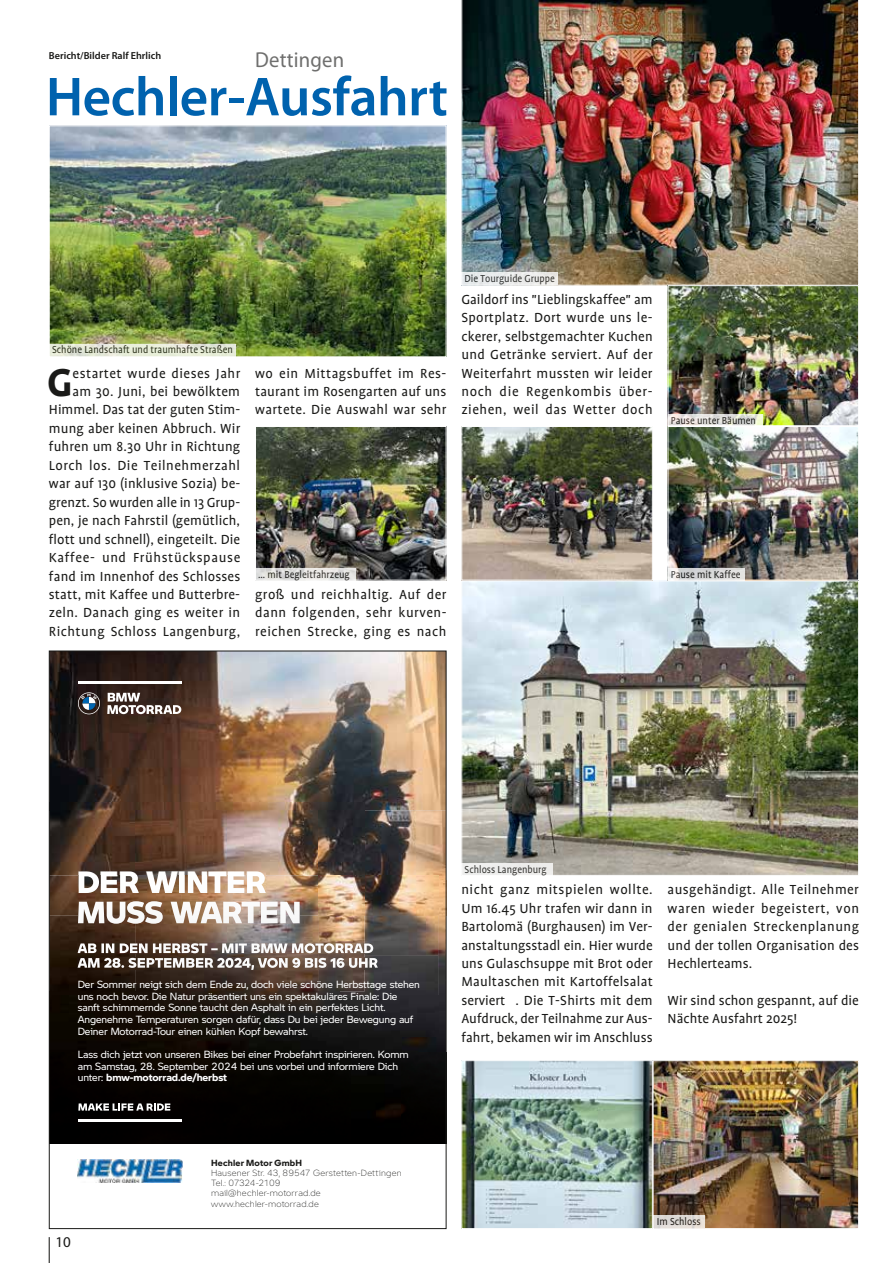
<style>
.page{position:relative;width:893px;height:1263px;background:#fff}
.page>*{position:absolute;margin:0;border:0;box-sizing:border-box;transform-origin:0 0}
.t1{font:600 55.35px "Myriad Pro";letter-spacing:-.01em;color:#0062ae}
.t2{font:700 44.4px "Profile";color:#1a1a18;scale:.96 1}
.t3{font:800 30.3px "BMW Motorrad";letter-spacing:-.015em;color:#fff}
.t4{font:21.75px "Myriad Pro";letter-spacing:.01em;color:#6f6f6e;scale:.95 1}
.t5{font:15px/18.5px "Profile";letter-spacing:.01em;color:#1a1a18;text-align:justify}
.t6{font:15px "Myriad Pro";color:#1a1a18}
.t7{font:11.55px "Profile";color:#1a1a18;scale:.92 1}
.t8{font:10.2px/11.7px "BMW Motorrad";letter-spacing:-.01em;color:#fff}
.t9{font:600 10.2px "Myriad Pro";color:#1a1a18}
.t10{font:300 8.7px/10.2px "BMW Motorrad";letter-spacing:.02em;color:#1a1a18}
.t11{font:700 8.7px "BMW Motorrad";letter-spacing:.02em;color:#1a1a18}
.s1{font-weight:700}
</style>
<div class="page">
<svg style="left:49px;top:1237px;width:1px;height:26px"></svg>
<img style="left:51px;top:127px;width:393px;height:228px">
<div style="left:49px;top:125px;width:397px;height:232px;border:1px solid #fff"></div>
<img style="left:463px;top:1062px;width:394px;height:165px">
<div style="left:653px;top:1060px;width:206px;height:169px;border:1px solid #fff"></div>
<img style="left:461px;top:0;width:398px;height:286px">
<img style="left:463px;top:582px;width:394px;height:292px">
<div style="left:461px;top:580px;width:398px;height:296px;border:1px solid #fff"></div>
<img style="left:670px;top:287px;width:187px;height:291px">
<div style="left:668px;top:285px;width:191px;height:141px;border:1px solid #fff"></div>
<div style="left:668px;top:426px;width:191px;height:154px;border:1px solid #fff"></div>
<img style="left:463px;top:428px;width:188px;height:150px">
<div style="left:461px;top:426px;width:192px;height:154px;border:1px solid #fff"></div>
<img style="left:257px;top:428px;width:187px;height:150px">
<div style="left:255px;top:426px;width:191px;height:154px;border:1px solid #fff"></div>
<div style="left:49px;top:344px;width:187px;height:12px;background:#e7edd9"></div>
<svg style="left:654px;top:1227px;width:51px;height:1px"></svg>
<div style="left:654px;top:1215px;width:51px;height:12px;background:#ddd8d5"></div>
<div style="left:461px;top:272px;width:97px;height:13px;background:#eaebeb"></div>
<div style="left:461px;top:863px;width:92px;height:13px;background:#fff"></div>
<div style="left:461px;top:863px;width:92px;height:12px;background:#eeedec"></div>
<svg style="left:668px;top:568px;width:77px;height:12px"></svg>
<svg style="left:255px;top:568px;width:101px;height:12px"></svg>
<svg style="left:668px;top:414px;width:94px;height:1px"></svg>
<svg style="left:668px;top:415px;width:94px;height:12px"></svg>
<div style="left:461px;top:1060px;width:192px;height:169px;border:1px solid #fff"></div>
<img style="left:77px;top:1159px;width:105px;height:24px">
<img style="left:51px;top:653px;width:393px;height:157px">
<img style="left:365px;top:810px;width:79px;height:70px">
<img style="left:438px;top:880px;width:6px;height:36px">
<img style="left:51px;top:802px;width:314px;height:8px">
<img style="left:51px;top:810px;width:84px;height:65px">
<img style="left:135px;top:810px;width:92px;height:61px">
<img style="left:227px;top:810px;width:138px;height:65px">
<img style="left:79px;top:871px;width:187px;height:4px">
<img style="left:365px;top:875px;width:73px;height:81px">
<img style="left:51px;top:875px;width:314px;height:41px">
<img style="left:79px;top:875px;width:187px;height:18px">
<img style="left:78px;top:901px;width:222px;height:15px">
<img style="left:51px;top:1143px;width:393px;height:1px">
<img style="left:402px;top:916px;width:42px;height:227px">
<img style="left:51px;top:1036px;width:351px;height:107px">
<img style="left:51px;top:991px;width:288px;height:5px">
<img style="left:339px;top:956px;width:99px;height:40px">
<img style="left:51px;top:996px;width:387px;height:40px">
<img style="left:51px;top:916px;width:84px;height:75px">
<img style="left:135px;top:924px;width:92px;height:67px">
<img style="left:227px;top:916px;width:138px;height:75px">
<img style="left:78px;top:916px;width:222px;height:8px">
<img style="left:78px;top:943px;width:287px;height:10px">
<svg style="left:365px;top:943px;width:13px;height:27px"></svg>
<img style="left:78px;top:958px;width:287px;height:12px">
<hr style="left:78px;top:681px;width:103px;height:2px;background:#fff">
<svg style="left:107px;top:693px;width:74px;height:21px"></svg>
<svg style="left:78px;top:692px;width:22px;height:22px"></svg>
<hr style="left:78px;top:1119px;width:103px;height:2px;background:#fff">
<svg style="left:78px;top:1103px;width:92px;height:7px"></svg>
<p class="t9" style="left:49px;top:50px;width:114px">Bericht/Bilder Ralf Ehrlich</p>
<h3 class="t4" style="left:255px;top:48px;width:95px">Dettingen</h3>
<h1 class="t1" style="left:46px;top:66px;width:404px">Hechler-Ausfahrt</h1>
<p class="t7" style="left:465px;top:273px;width:99px">Die Tourguide Gruppe</p>
<p class="t5" style="left:461px;top:290px;width:193px">Gaildorf ins "Lieblingskaffee" am Sportplatz. Dort wurde uns le&shy;ckerer, selbstgemachter Kuchen und Getränke serviert. Auf der Weiterfahrt mussten wir leider noch die Regenkombis über&shy;ziehen, weil das Wetter doch</p>
<p class="t7" style="left:52px;top:344px;width:198px">Schöne Landschaft und traumhafte Straßen</p>
<p class="t5" style="left:49px;top:364px;width:193px;text-align:right">estartet wurde dieses Jahr<br>am 30. Juni, bei bewölktem<br>Himmel. Das tat der guten Stim&shy;mung aber keinen Abbruch. Wir fuhren um 8.30 Uhr in Richtung<br>Lorch los. Die Teilnehmerzahl war auf 130 (inklusive Sozia) be&shy;grenzt. So wurden alle in 13 Grup&shy;pen, je nach Fahrstil (gemütlich, flott und schnell), eingeteilt. Die<br>Kaffee- und Frühstückspause fand im Innenhof des Schlosses statt, mit Kaffee und Butterbre&shy;zeln. Danach ging es weiter in<br>Richtung Schloss Langenburg,</p>
<p class="t5" style="left:255px;top:364px;width:193px">wo ein Mittagsbuffet im Res&shy;taurant im Rosengarten auf uns wartete. Die Auswahl war sehr</p>
<h2 class="t2" style="left:47px;top:358px;width:28px">G</h2>
<p class="t7" style="left:671px;top:415px;width:94px">Pause unter Bäumen</p>
<p class="t7" style="left:258px;top:568px;width:101px">… mit Begleitfahrzeug</p>
<p class="t7" style="left:671px;top:568px;width:77px">Pause mit Kaffee</p>
<p class="t5" style="left:255px;top:585px;width:193px">groß und reichhaltig. Auf der dann folgenden, sehr kurven&shy;reichen Strecke, ging es nach</p>
<h3 class="t3" style="left:77px;top:859px;width:190px">DER WINTER</h3>
<p class="t8" style="left:78px;top:978px;width:344px">Der Sommer neigt sich dem Ende zu, doch viele schöne Herbsttage stehen uns noch bevor. Die Natur präsentiert uns ein spektakuläres Finale: Die sanft schimmernde Sonne taucht den Asphalt in ein perfektes Licht.<br>Angenehme Temperaturen sorgen dafür, dass Du bei jeder Bewegung auf Deiner Motorrad-Tour einen kühlen Kopf bewahrst.</p>
<p class="t8" style="left:78px;top:1048px;width:333px">Lass dich jetzt von unseren Bikes bei einer Probefahrt inspirieren. Komm am Samstag, 28. September 2024 bei uns vorbei und informiere Dich unter: <span class="s1">bmw-motorrad.de/herbst</span></p>
<p class="t6" style="left:56px;top:1234px;width:17px">10</p>
<p class="t11" style="left:211px;top:1156px;width:93px">Hechler Motor GmbH</p>
<p class="t10" style="left:211px;top:1167px;width:192px">Hausener Str. 43, 89547 Gerstetten-Dettingen<br>Tel.: 07324-2109<br>mail@hechler-motorrad.de www.hechler-motorrad.de</p>
<p class="t7" style="left:465px;top:863px;width:91px">Schloss Langenburg</p>
<p class="t5" style="left:461px;top:880px;width:193px">nicht ganz mitspielen wollte.<br>Um 16.45 Uhr trafen wir dann in Bartolomä (Burghausen) im Ver&shy;anstaltungsstadl ein. Hier wurde uns Gulaschsuppe mit Brot oder Maultaschen mit Kartoffelsalat serviert . Die T-Shirts mit dem Aufdruck, der Teilnahme zur Aus&shy;fahrt, bekamen wir im Anschluss</p>
<p class="t5" style="left:668px;top:880px;width:193px">ausgehändigt. Alle Teilnehmer waren wieder begeistert, von der genialen Streckenplanung und der tollen Organisation des Hechlerteams.</p>
<p class="t5" style="left:668px;top:991px;width:193px">Wir sind schon gespannt, auf die<br>Nächte Ausfahrt 2025!</p>
<p class="t7" style="left:657px;top:1215px;width:49px">Im Schloss</p>
</div>
